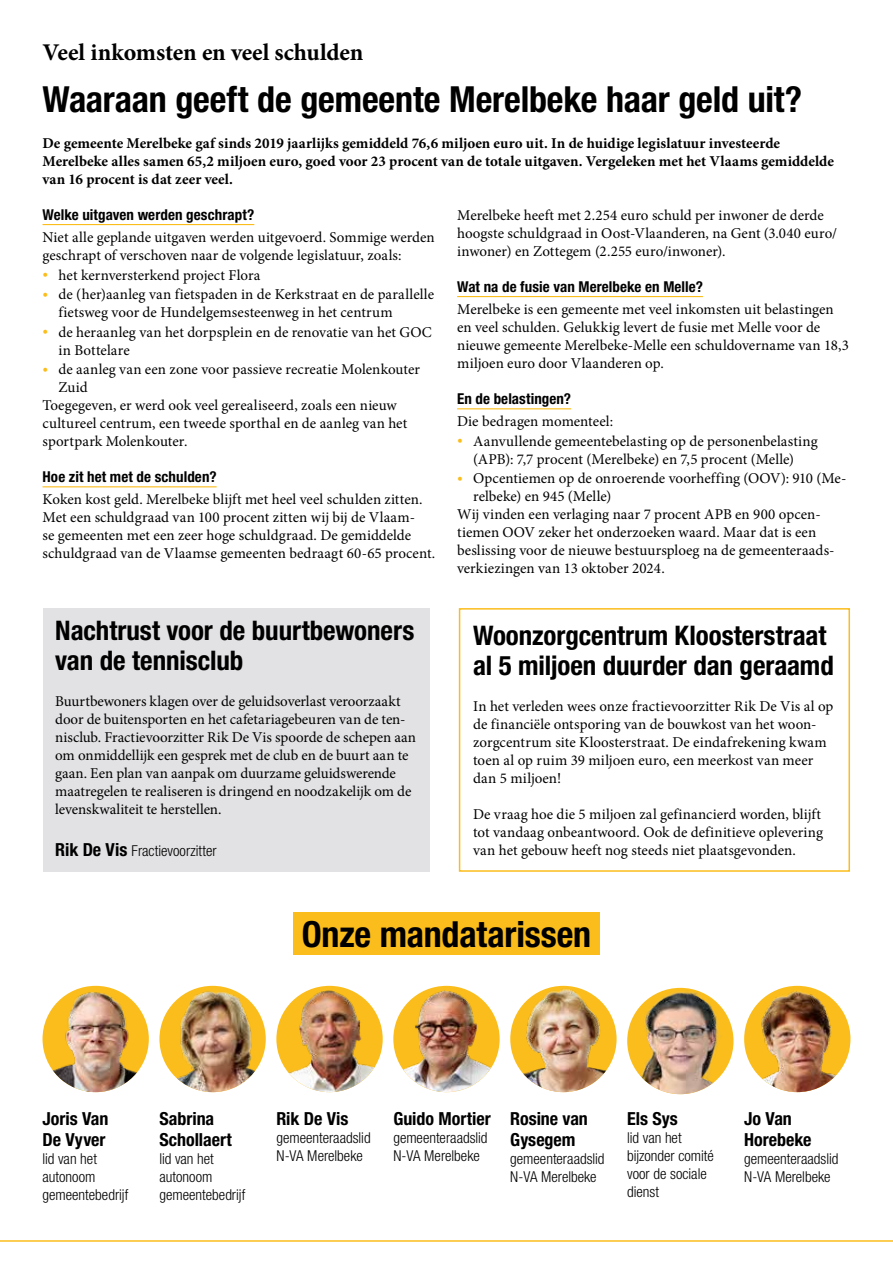
<style>
.page{position:relative;width:893px;height:1263px;background:#fff}
.page>*{position:absolute;margin:0;border:0;box-sizing:border-box;transform-origin:0 0}
.t1{font:700 condensed 36px "Helvetica Neue LT Std";letter-spacing:-.005em;color:#000}
.t2{font:700 condensed 27px/30px "Helvetica Neue LT Std";letter-spacing:-.005em;color:#000}
.t3{font:700 24px "Minion Pro";letter-spacing:-.01em;color:#000}
.t4{font:700 condensed 18px/21px "Helvetica Neue LT Std";color:#000}
.t5{font:15px/18px "Minion Pro";color:#000}
.t6{font:300 condensed 15px/18px "Helvetica Neue LT Std";color:#000}
.t7{font:700 15px/18px "Minion Pro";color:#000}
.t8{font:700 condensed 15px "Helvetica Neue LT Std";letter-spacing:.005em;color:#000}
.s1{color:#fbbd1b}
.s2{font-weight:700;font-size:18px}
</style>
<div class="page">
<hr style="left:43px;top:224px;width:211px;height:1px;background:#fbbd1b">
<hr style="left:43px;top:486px;width:174px;height:1px;background:#fbbd1b">
<hr style="left:457px;top:296px;width:246px;height:1px;background:#fbbd1b">
<hr style="left:457px;top:408px;width:114px;height:1px;background:#fbbd1b">
<div style="left:43px;top:608px;width:386px;height:264px;background:#e2e2e4"></div>
<div style="left:459px;top:608px;width:391px;height:264px;border:2px solid #fbbd1b"></div>
<div style="left:293px;top:912px;width:307px;height:43px;background:#fbbd1b"></div>
<img style="left:276px;top:989px;width:107px;height:103px">
<img style="left:393px;top:988px;width:107px;height:104px">
<img style="left:510px;top:986px;width:107px;height:106px;border-radius:53px">
<img style="left:744px;top:988px;width:106px;height:104px">
<img style="left:43px;top:990px;width:106px;height:102px">
<img style="left:162px;top:989px;width:104px;height:103px">
<div style="left:627px;top:988px;width:106px;height:106px;background:#fbbd1b;border-radius:50%"></div>
<img style="left:634px;top:988px;width:91px;height:106px">
<hr style="left:0;top:1240px;width:893px;height:2px;background:#fbbd1b">
<h3 class="t3" style="left:43px;top:35px;width:322px">Veel inkomsten en veel schulden</h3>
<h1 class="t1" style="left:43px;top:77px;width:761px">Waaraan geeft de gemeente Merelbeke haar geld uit?</h1>
<p class="t7" style="left:43px;top:134px;width:793px">De gemeente Merelbeke gaf sinds 2019 jaarlijks gemiddeld 76,6 miljoen euro uit. In de huidige legislatuur investeerde<br>Merelbeke alles samen 65,2 miljoen euro, goed voor 23 procent van de totale uitgaven. Vergeleken met het Vlaams gemiddelde van 16 procent is dat zeer veel.</p>
<p class="t8" style="left:43px;top:205px;width:213px">Welke uitgaven werden geschrapt?</p>
<p class="t5" style="left:43px;top:228px;width:394px">Niet alle geplande uitgaven werden uitgevoerd. Sommige werden geschrapt of verschoven naar de volgende legislatuur, zoals:</p>
<p class="t5" style="left:43px;top:266px;width:219px"><span class="s1">•</span> het kernversterkend project Flora</p>
<p class="t5" style="left:59px;top:285px;width:377px;text-indent:-16px"><span class="s1">•</span> de (her)aanleg van fietspaden in de Kerkstraat en de parallelle fietsweg voor de Hundelgemsesteenweg in het centrum</p>
<p class="t5" style="left:59px;top:323px;width:375px;text-indent:-16px"><span class="s1">•</span> de heraanleg van het dorpsplein en de renovatie van het GOC in Bottelare</p>
<p class="t5" style="left:43px;top:360px;width:379px"><span class="s1">•</span> de aanleg van een zone voor passieve recreatie Molenkouter</p>
<p class="t5" style="left:59px;top:378px;width:31px">Zuid</p>
<p class="t5" style="left:43px;top:396px;width:356px">Toegegeven, er werd ook veel gerealiseerd, zoals een nieuw</p>
<p class="t5" style="left:43px;top:414px;width:366px">cultureel centrum, een tweede sporthal en de aanleg van het</p>
<p class="t5" style="left:43px;top:432px;width:146px">sportpark Molenkouter.</p>
<p class="t8" style="left:43px;top:468px;width:176px">Hoe zit het met de schulden?</p>
<p class="t5" style="left:43px;top:490px;width:394px">Koken kost geld. Merelbeke blijft met heel veel schulden zitten.<br>Met een schuldgraad van 100 procent zitten wij bij de Vlaam-<br>se gemeenten met een zeer hoge schuldgraad. De gemiddelde schuldgraad van de Vlaamse gemeenten bedraagt 60-65 procent.</p>
<p class="t5" style="left:457px;top:206px;width:382px">Merelbeke heeft met 2.254 euro schuld per inwoner de derde hoogste schuldgraad in Oost-Vlaanderen, na Gent (3.040 euro/ inwoner) en Zottegem (2.255 euro/inwoner).</p>
<p class="t8" style="left:457px;top:277px;width:247px">Wat na de fusie van Merelbeke en Melle?</p>
<p class="t5" style="left:457px;top:300px;width:393px">Merelbeke is een gemeente met veel inkomsten uit belastingen en veel schulden. Gelukkig levert de fusie met Melle voor de nieuwe gemeente Merelbeke-Melle een schuldovername van 18,3 miljoen euro door Vlaanderen op.</p>
<p class="t8" style="left:457px;top:390px;width:116px">En de belastingen?</p>
<p class="t5" style="left:457px;top:412px;width:157px">Die bedragen momenteel:</p>
<p class="t5" style="left:457px;top:432px;width:362px;text-align:center"><span class="s1">•</span> Aanvullende gemeentebelasting op de personenbelasting (APB): 7,7 procent (Merelbeke) en 7,5 procent (Melle)</p>
<p class="t5" style="left:457px;top:469px;width:391px"><span class="s1">•</span> Opcentiemen op de onroerende voorheffing (OOV): 910 (Me-</p>
<p class="t5" style="left:473px;top:487px;width:140px">relbeke) en 945 (Melle)</p>
<p class="t5" style="left:457px;top:505px;width:365px">Wij vinden een verlaging naar 7 procent APB en 900 opcen-</p>
<p class="t5" style="left:457px;top:523px;width:361px">tiemen OOV zeker het onderzoeken waard. Maar dat is een</p>
<p class="t5" style="left:457px;top:541px;width:379px">beslissing voor de nieuwe bestuursploeg na de gemeenteraads-</p>
<p class="t5" style="left:457px;top:559px;width:209px">verkiezingen van 13 oktober 2024.</p>
<h2 class="t2" style="left:55px;top:615px;width:361px">Nachtrust voor de buurtbewoners van de tennisclub</h2>
<p class="t5" style="left:55px;top:692px;width:362px">Buurtbewoners klagen over de geluidsoverlast veroorzaakt door de buitensporten en het cafetariagebeuren van de ten&shy;nisclub. Fractievoorzitter Rik De Vis spoorde de schepen aan om onmiddellijk een gesprek met de club en de buurt aan te gaan. Een plan van aanpak om duurzame geluidswerende maatregelen te realiseren is dringend en noodzakelijk om de levenskwaliteit te herstellen.</p>
<p class="t6" style="left:55px;top:842px;width:163px"><span class="s2">Rik De Vis</span> Fractievoorzitter</p>
<h2 class="t2" style="left:473px;top:620px;width:362px">Woonzorgcentrum Kloosterstraat al 5 miljoen duurder dan geraamd</h2>
<p class="t5" style="left:473px;top:697px;width:362px">In het verleden wees onze fractievoorzitter Rik De Vis al op de financiële ontsporing van de bouwkost van het woon&shy;zorgcentrum site Kloosterstraat. De eindafrekening kwam toen al op ruim 39 miljoen euro, een meerkost van meer dan 5 miljoen!</p>
<p class="t5" style="left:473px;top:805px;width:352px">De vraag hoe die 5 miljoen zal gefinancierd worden, blijft tot vandaag onbeantwoord. Ook de definitieve oplevering van het gebouw heeft nog steeds niet plaatsgevonden.</p>
<h1 class="t1" style="left:302px;top:912px;width:291px">Onze mandatarissen</h1>
<p class="t4" style="left:43px;top:1108px;width:68px">Joris Van<br>De Vyver</p>
<p class="t6" style="left:43px;top:1149px;width:87px">lid van het autonoom gemeentebedrijf</p>
<p class="t4" style="left:159px;top:1108px;width:74px">Sabrina<br>Schollaert</p>
<p class="t6" style="left:159px;top:1149px;width:87px">lid van het autonoom gemeentebedrijf</p>
<p class="t4" style="left:276px;top:1108px;width:74px">Rik De Vis</p>
<p class="t6" style="left:276px;top:1128px;width:96px">gemeenteraadslid<br>N-VA Merelbeke</p>
<p class="t4" style="left:393px;top:1108px;width:99px">Guido Mortier</p>
<p class="t6" style="left:393px;top:1128px;width:96px">gemeenteraadslid<br>N-VA Merelbeke</p>
<p class="t4" style="left:510px;top:1108px;width:79px">Rosine van<br>Gysegem</p>
<p class="t6" style="left:510px;top:1149px;width:96px">gemeenteraadslid<br>N-VA Merelbeke</p>
<p class="t4" style="left:627px;top:1108px;width:52px">Els Sys</p>
<p class="t6" style="left:627px;top:1128px;width:88px">lid van het bijzonder comité voor de sociale dienst</p>
<p class="t4" style="left:744px;top:1108px;width:69px">Jo Van<br>Horebeke</p>
<p class="t6" style="left:744px;top:1149px;width:96px">gemeenteraadslid<br>N-VA Merelbeke</p>
</div>
